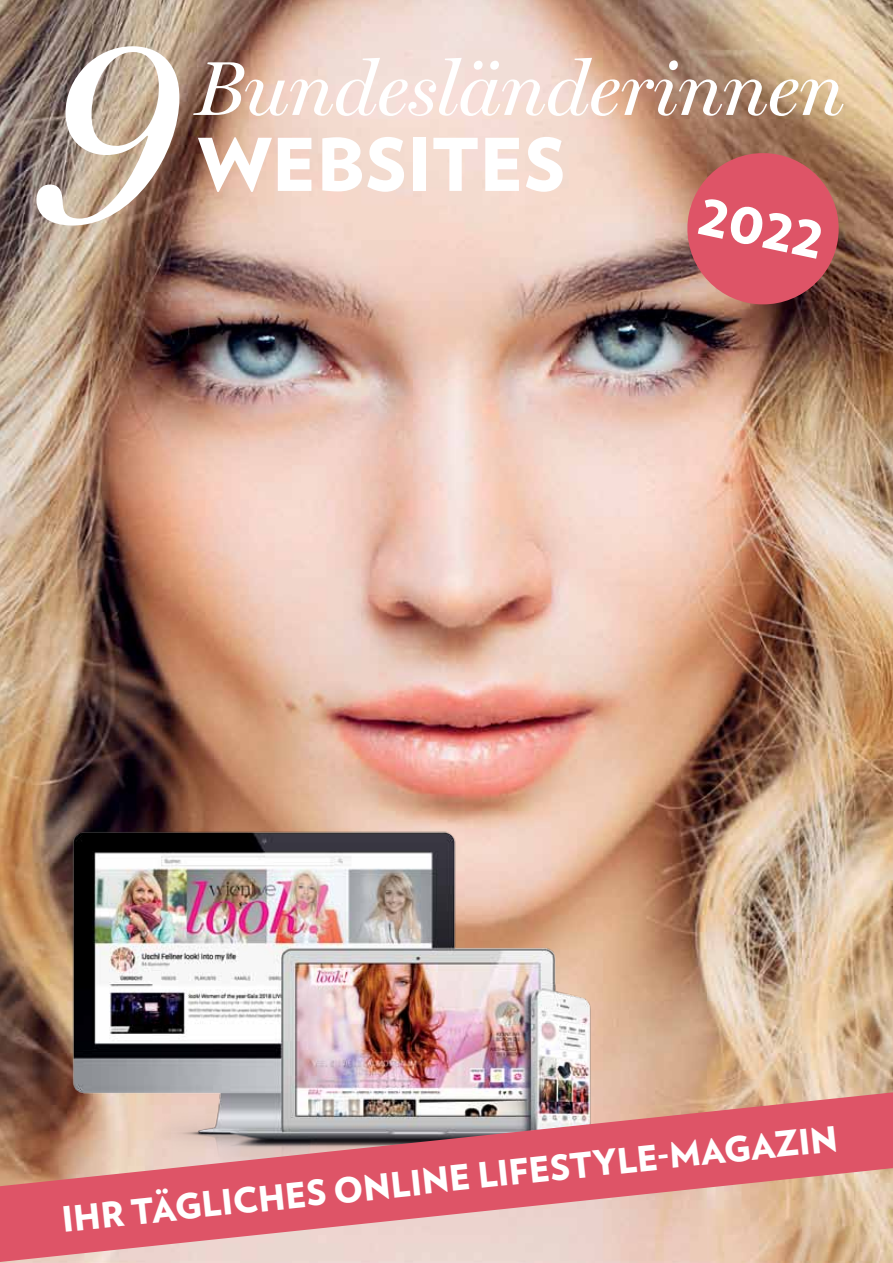
<style>
.page{position:relative;width:893px;height:1263px;background:#fff}
.page>*{position:absolute;margin:0;border:0;box-sizing:border-box;transform-origin:0 0}
.t1{font:italic 248.25px "Miller Display";color:#fff}
.t2{font:italic 76.95px "Miller Display";letter-spacing:-.005em;color:#fff}
.t3{font:900 72.6px "Verlag";color:#fff}
.t4{font:900 49.5px "Verlag";color:#fff}
.t5{font:900 34.8px "Verlag";color:#fff}
</style>
<div class="page">
<img style="left:0;top:0;width:893px;height:1263px">
<img style="left:43px;top:784px;width:618px;height:308px">
<svg style="left:0;top:1092px;width:893px;height:170px;background:#d68a8b"></svg>
<svg style="left:680px;top:146px;width:166px;height:165px;background:#c35a5f"></svg>
<h1 class="t1" style="left:45px;top:-27px;width:142px">9</h1>
<h2 class="t2" style="left:196px;top:44px;width:650px">Bundesländerinnen</h2>
<h3 class="t3" style="left:198px;top:105px;width:369px">WEBSITES</h3>
<h3 class="t4" style="left:708px;top:176px;width:127px;rotate:12deg">2022</h3>
<p class="t5" style="left:59px;top:1191px;width:781px;rotate:-6deg">IHR TÄGLICHES ONLINE LIFESTYLE-MAGAZIN</p>
</div>
